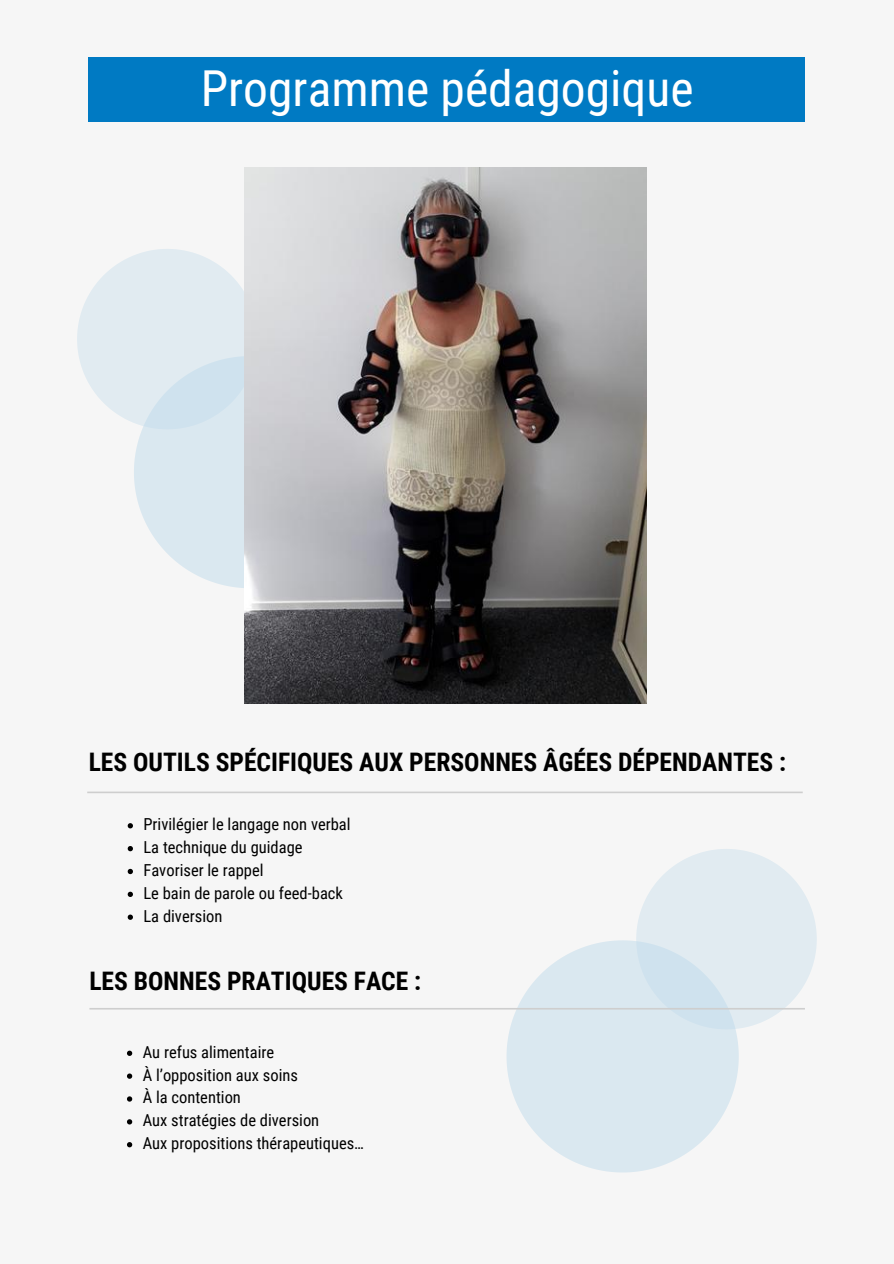
<style>
.page{position:relative;width:894px;height:1264px;background:#fff}
.page>*{position:absolute;margin:0;border:0;box-sizing:border-box;transform-origin:0 0}
.t1{font:49.5px "Roboto Condensed";color:#fff}
.t2{font:700 25.5px "Roboto Condensed";color:#000}
.t3{font:16.5px/22.8px "Roboto Condensed";color:#000}
</style>
<div class="page">
<div style="left:0;top:0;width:893px;height:1263px;background:#f6f6f6"></div>
<svg style="left:506px;top:1041px;width:233px;height:132px;fill:#dae8f0"></svg>
<div style="left:89px;top:57px;width:715px;height:64px;background:#007ac3"></div>
<svg style="left:87px;top:791px;width:715px;height:2px"></svg>
<svg style="left:134px;top:459px;width:110px;height:129px;fill:#dae8f0"></svg>
<svg style="left:77px;top:249px;width:167px;height:210px;fill:#e1ebf1"></svg>
<img style="left:244px;top:167px;width:402px;height:536px">
<svg style="left:128px;top:823px;width:5px;height:5px"></svg>
<svg style="left:89px;top:846px;width:728px;height:195px"></svg>
<svg style="left:127px;top:1050px;width:5px;height:5px"></svg>
<svg style="left:127px;top:1073px;width:5px;height:5px"></svg>
<svg style="left:127px;top:1096px;width:5px;height:5px"></svg>
<svg style="left:127px;top:1119px;width:5px;height:5px"></svg>
<svg style="left:127px;top:1142px;width:5px;height:5px"></svg>
<h1 class="t1" style="left:201px;top:60px;width:494px">Programme pédagogique</h1>
<h2 class="t2" style="left:89px;top:747px;width:698px">LES OUTILS SPÉCIFIQUES AUX PERSONNES ÂGÉES DÉPENDANTES :</h2>
<p class="t3" style="left:143px;top:813px;width:209px">Privilégier le langage non verbal<br>La technique du guidage<br>Favoriser le rappel<br>Le bain de parole ou feed-back<br>La diversion</p>
<h2 class="t2" style="left:89px;top:966px;width:333px">LES BONNES PRATIQUES FACE :</h2>
<p class="t3" style="left:143px;top:1040px;width:223px">Au refus alimentaire<br>À l’opposition aux soins<br>À la contention<br>Aux stratégies de diversion<br>Aux propositions thérapeutiques…</p>
</div>
